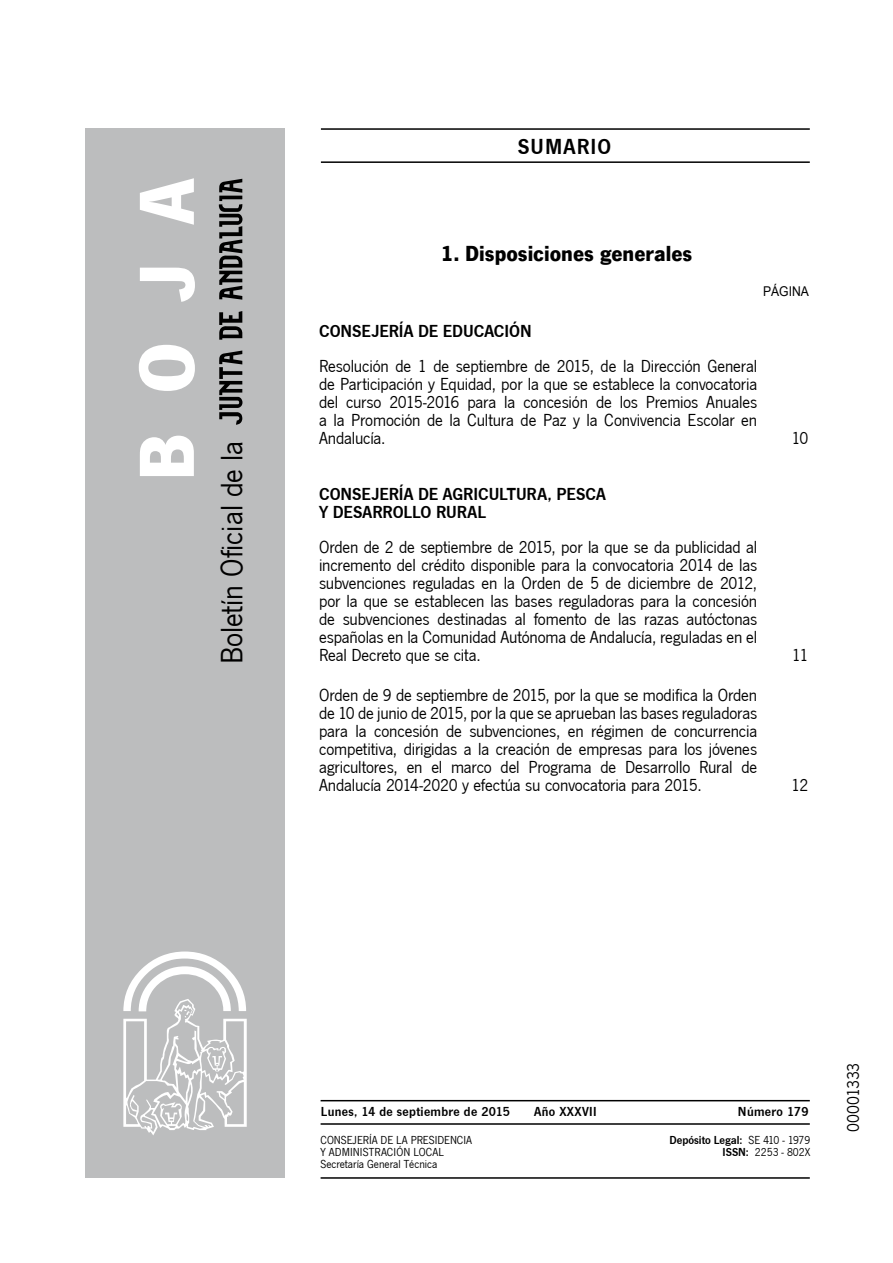
<style>
.page{position:relative;width:893px;height:1263px;background:#fff}
.page>*{position:absolute;margin:0;border:0;box-sizing:border-box;transform-origin:0 0}
.t1{font:700 81px "News Got T";color:#fff}
.t2{font:31.95px "News Got T";color:#000}
.t3{font:700 22.5px "News Got T";color:#000}
.t4{font:600 22.5px "News Got T";letter-spacing:.05em;color:#000}
.t5{font:18px/18px "News Got T";letter-spacing:-.01em;color:#000;text-align:justify}
.t6{font:600 18px "News Got T";color:#000}
.t7{font:600 13.5px "News Got T";letter-spacing:.025em;color:#000}
.t8{font:13.5px "Arial";color:#000;scale:.9 1}
.t9{font:12px/12px "News Got T";color:#000}
.t10{font:600 12px/12px "News Got T";color:#000;text-align:right}
.s1{font-weight:400}
</style>
<div class="page">
<hr style="left:321px;top:128px;width:488px;height:2px;background:#000">
<hr style="left:321px;top:161px;width:488px;height:2px;background:#000">
<div style="left:85px;top:128px;width:200px;height:1050px;background:#bcbdbe"></div>
<svg style="left:219px;top:351px;width:23px;height:74px"></svg>
<svg style="left:219px;top:311px;width:23px;height:29px"></svg>
<svg style="left:219px;top:179px;width:23px;height:121px"></svg>
<svg style="left:123px;top:952px;width:124px;height:183px"></svg>
<hr style="left:320px;top:1100px;width:489px;height:1px;background:#000">
<hr style="left:320px;top:1177px;width:489px;height:2px;background:#000">
<hr style="left:320px;top:1123px;width:489px;height:2px;background:#000">
<h1 class="t1" style="left:119px;top:481px;width:305px;rotate:-90deg">BOJA</h1>
<h2 class="t2" style="left:214px;top:664px;width:225px;rotate:-90deg">Boletín Oficial de la</h2>
<p class="t4" style="left:517px;top:134px;width:95px">SUMARIO</p>
<p class="t3" style="left:440px;top:240px;width:253px">1. Disposiciones generales</p>
<p class="t8" style="left:763px;top:282px;width:53px">PÁGINA</p>
<p class="t6" style="left:319px;top:321px;width:134px">CONSEJERÍA DE EDUCACI</p>
<p class="t6" style="left:509px;top:321px;width:21px">ÓN</p>
<p class="t5" style="left:319px;top:357px;width:439px">Resolución de 1 de septiembre de 2015, de la Dirección General de Participación y Equidad, por la que se establece la convocatoria del curso 2015-2016 para la concesión de los Premios Anuales a la Promoción de la Cultura de Paz y la Convivencia Escolar en Andalucía.</p>
<p class="t6" style="left:319px;top:484px;width:154px">CONSEJERÍA DE AGRICUL</p>
<p class="t6" style="left:507px;top:484px;width:81px">TURA, PESCA</p>
<p class="t6" style="left:319px;top:502px;width:45px">Y DESARROLLO</p>
<p class="t6" style="left:436px;top:502px;width:21px">RURAL</p>
<p class="t5" style="left:319px;top:539px;width:440px">Orden de 2 de septiembre de 2015, por la que se da publicidad al incremento del crédito disponible para la convocatoria 2014 de las subvenciones reguladas en la Orden de 5 de diciembre de 2012, por la que se establecen las bases reguladoras para la concesión de subvenciones destinadas al fomento de las razas autóctonas españolas en la Comunidad Autónoma de Andalucía, reguladas en el Real Decreto que se cita.</p>
<p class="t5" style="left:319px;top:686px;width:439px">Orden de 9 de septiembre de 2015, por la que se modifica la Orden de 10 de junio de 2015, por la que se aprueban las bases reguladoras para la concesión de subvenciones, en régimen de concurrencia competitiva, dirigidas a la creación de empresas para los jóvenes agricultores, en el marco del Programa de Desarrollo Rural de Andalucía 2014-2020 y efectúa su convocatoria para 2015.</p>
<p class="t5" style="left:791px;top:429px;width:18px">10</p>
<p class="t5" style="left:792px;top:647px;width:18px">11</p>
<p class="t5" style="left:791px;top:776px;width:19px">12</p>
<p class="t7" style="left:321px;top:1104px;width:190px">LUNES, 14 DE SEPTIEMBRE DE 2015</p>
<p class="t7" style="left:534px;top:1104px;width:64px">AÑO XXXVII</p>
<p class="t7" style="left:738px;top:1104px;width:72px">NÚMERO 179</p>
<p class="t9" style="left:320px;top:1134px;width:153px">CONSEJERÍA DE LA PRESIDENCIA<br>Y ADMINISTRACIÓN LOCAL<br>Secretaría General Técnica</p>
<p class="t10" style="left:669px;top:1134px;width:142px">DEPÓSITO LEGAL: <span class="s1">SE 410 - 1979<br></span>ISSN: <span class="s1">2253 - 802X</span></p>
<p class="t5" style="left:844px;top:1132px;width:70px;rotate:-90deg">00001333</p>
</div>
